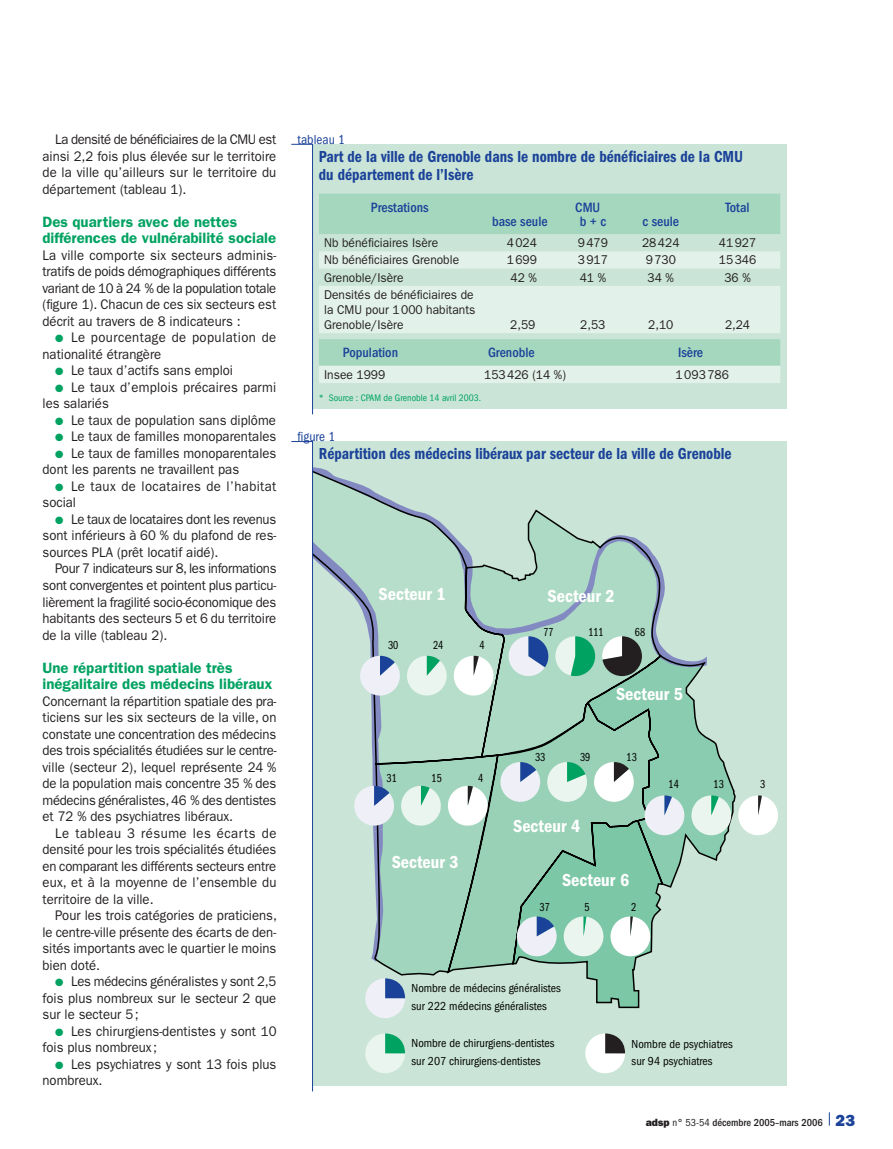
<style>
.page{position:relative;width:893px;height:1149px;background:#fff}
.page>*{position:absolute;margin:0;border:0;box-sizing:border-box;transform-origin:0 0}
.t1{font:18px "ITC Franklin Gothic Std Dm Cd";color:#fff}
.t2{font:16.5px/18px "ITC Franklin Gothic Std Dm Cd";color:#1b4299;scale:.94 1}
.t3{font:600 15px/16.5px "ITC Franklin Gothic Std";color:#00a261}
.t4{font:13.95px/16.5px "ITC Franklin Gothic Std";color:#231f20;text-align:justify;scale:.94 1}
.t5{font:500 condensed 13.95px "ITC Franklin Gothic Std";color:#1b4299}
.t6{font:13.95px "ITC Franklin Gothic Std";letter-spacing:.03em;color:#231f20;scale:.94 1}
.t7{font:13.95px "ITC Franklin Gothic Std";letter-spacing:-.025em;color:#231f20;scale:.94 1}
.t8{font:13.95px "ITC Franklin Gothic Std";letter-spacing:-.02em;color:#231f20;scale:.94 1}
.t9{font:condensed 13.5px "ITC Franklin Gothic Std";color:#1b4299}
.t10{font:12.75px/15px "ITC Franklin Gothic Std";color:#231f20;scale:.94 1}
.t11{font:condensed 12px/18px "ITC Franklin Gothic Std";color:#000}
.t12{font:12px "ITC Franklin Gothic Std Bk Cp";color:#000}
.t13{font:500 condensed 10.5px "ITC Franklin Gothic Std";color:#231f20}
.t14{font:10.5px/16.5px "Zapf Dingbats Std";color:#00a261;text-align:justify}
.t15{font:condensed 9.75px "ITC Franklin Gothic Std";color:#00a261}
.s1{font-family:"ITC Franklin Gothic Std Hvy";font-weight:400;font-stretch:normal}
.s2{font-weight:400}
.s3{font-family:"ITC Franklin Gothic Std Hvy";font-weight:400;font-stretch:normal;font-size:16.2px;color:#1b4299}
</style>
<div class="page">
<svg style="left:829px;top:1112px;width:1px;height:13px"></svg>
<div style="left:313px;top:144px;width:474px;height:264px;background:#cae5d7"></div>
<svg style="left:291px;top:144px;width:22px;height:270px"></svg>
<div style="left:319px;top:194px;width:461px;height:40px;background:#a5d6be"></div>
<svg style="left:319px;top:251px;width:461px;height:82px"></svg>
<svg style="left:319px;top:339px;width:461px;height:44px;background:#bde0ce"></svg>
<svg style="left:291px;top:441px;width:487px;height:650px;background:#b9dacc"></svg>
<p class="t4" style="left:43px;top:131px;width:250px;text-indent:13px">La densité de bénéficiaires de la CMU est ainsi 2,2 fois plus élevée sur le territoire de la ville qu’ailleurs sur le territoire du département (tableau 1).</p>
<p class="t3" style="left:43px;top:213px;width:235px">Des quartiers avec de nettes différences de vulnérabilité sociale</p>
<p class="t4" style="left:43px;top:247px;width:250px">La ville comporte six secteurs adminis&shy;tratifs de poids démographiques différents variant de 10 à 24 % de la population totale (figure 1). Chacun de ces six secteurs est décrit au travers de 8 indicateurs :</p>
<p class="t6" style="left:71px;top:329px;width:220px">Le pourcentage de population de</p>
<p class="t4" style="left:43px;top:346px;width:128px">nationalité étrangère</p>
<p class="t4" style="left:71px;top:362px;width:174px">Le taux d’actifs sans emploi</p>
<p class="t4" style="left:71px;top:379px;width:220px">Le taux d’emplois précaires parmi</p>
<p class="t4" style="left:43px;top:395px;width:72px">les salariés</p>
<p class="t4" style="left:71px;top:412px;width:219px">Le taux de population sans diplôme</p>
<p class="t4" style="left:71px;top:428px;width:220px">Le taux de familles monoparentales</p>
<p class="t4" style="left:71px;top:445px;width:220px">Le taux de familles monoparentales</p>
<p class="t4" style="left:43px;top:461px;width:211px">dont les parents ne travaillent pas</p>
<p class="t6" style="left:71px;top:478px;width:220px">Le taux de locataires de l’habitat</p>
<p class="t4" style="left:43px;top:494px;width:37px">social</p>
<p class="t8" style="left:71px;top:511px;width:220px">Le taux de locataires dont les revenus</p>
<p class="t4" style="left:43px;top:527px;width:250px">sont inférieurs à 60 % du plafond de res-</p>
<p class="t4" style="left:43px;top:544px;width:189px">sources PLA (prêt locatif aidé).</p>
<p class="t7" style="left:55px;top:560px;width:237px">Pour 7 indicateurs sur 8, les informations</p>
<p class="t4" style="left:43px;top:577px;width:250px">sont convergentes et pointent plus particu-</p>
<p class="t4" style="left:43px;top:593px;width:250px">lièrement la fragilité socio-économique des</p>
<p class="t4" style="left:43px;top:610px;width:250px">habitants des secteurs 5 et 6 du territoire</p>
<p class="t4" style="left:43px;top:626px;width:134px">de la ville (tableau 2).</p>
<p class="t3" style="left:43px;top:659px;width:232px">Une répartition spatiale très inégalitaire des médecins libéraux</p>
<p class="t4" style="left:43px;top:692px;width:250px">Concernant la répartition spatiale des pra&shy;ticiens sur les six secteurs de la ville, on constate une concentration des médecins des trois spécialités étudiées sur le centre&shy;ville (secteur 2), lequel représente 24 % de la population mais concentre 35 % des médecins généralistes, 46 % des dentistes et 72 % des psychiatres libéraux.</p>
<p class="t4" style="left:43px;top:824px;width:250px;text-indent:13px">Le tableau 3 résume les écarts de densité pour les trois spécialités étudiées en comparant les différents secteurs entre eux, et à la moyenne de l’ensemble du territoire de la ville.</p>
<p class="t4" style="left:43px;top:907px;width:251px;text-indent:13px">Pour les trois catégories de praticiens, le centre-ville présente des écarts de den&shy;sités importants avec le quartier le moins bien doté.</p>
<p class="t4" style="left:43px;top:973px;width:250px;text-indent:28px">Les médecins généralistes y sont 2,5 fois plus nombreux sur le secteur 2 que sur le secteur 5;</p>
<p class="t4" style="left:43px;top:1022px;width:250px;text-indent:28px">Les chirurgiens-dentistes y sont 10 fois plus nombreux ;</p>
<p class="t4" style="left:43px;top:1055px;width:250px;text-indent:28px">Les psychiatres y sont 13 fois plus nombreux.</p>
<p class="t14" style="left:55px;top:330px;width:10px">●</p>
<p class="t14" style="left:55px;top:413px;width:10px">● ● ●</p>
<p class="t14" style="left:55px;top:479px;width:10px">●</p>
<p class="t14" style="left:55px;top:512px;width:10px">●</p>
<p class="t14" style="left:55px;top:974px;width:10px">●</p>
<p class="t14" style="left:55px;top:1023px;width:10px">●</p>
<p class="t14" style="left:55px;top:1056px;width:10px">●</p>
<p class="t9" style="left:298px;top:132px;width:49px">tableau 1</p>
<p class="t2" style="left:319px;top:148px;width:453px">Part de la ville de Grenoble dans le nombre de bénéficiaires de la CMU du département de l’Isère</p>
<p class="t5" style="left:371px;top:199px;width:59px">Prestations</p>
<p class="t5" style="left:575px;top:199px;width:26px">CMU</p>
<p class="t5" style="left:725px;top:199px;width:26px">Total</p>
<p class="t5" style="left:492px;top:213px;width:57px">base seule</p>
<p class="t5" style="left:580px;top:213px;width:28px">b + c</p>
<p class="t5" style="left:643px;top:213px;width:38px">c seule</p>
<p class="t10" style="left:324px;top:235px;width:123px">Nb bénéficiaires Isère</p>
<p class="t10" style="left:507px;top:235px;width:34px">4024</p>
<p class="t10" style="left:578px;top:235px;width:34px">9479</p>
<p class="t10" style="left:642px;top:235px;width:41px">28424</p>
<p class="t10" style="left:719px;top:235px;width:41px">41927</p>
<p class="t10" style="left:324px;top:252px;width:145px">Nb bénéficiaires Grenoble</p>
<p class="t10" style="left:507px;top:252px;width:34px">1699</p>
<p class="t10" style="left:578px;top:252px;width:34px">3917</p>
<p class="t10" style="left:646px;top:252px;width:34px">9730</p>
<p class="t10" style="left:719px;top:252px;width:41px">15346</p>
<p class="t10" style="left:324px;top:270px;width:86px">Grenoble/Isère</p>
<p class="t10" style="left:511px;top:270px;width:30px">42 %</p>
<p class="t10" style="left:580px;top:270px;width:30px">41 %</p>
<p class="t10" style="left:648px;top:270px;width:30px">34 %</p>
<p class="t10" style="left:724px;top:270px;width:30px">36 %</p>
<p class="t10" style="left:324px;top:287px;width:162px">Densités de bénéficiaires de la CMU pour 1000 habitants<br>Grenoble/Isère</p>
<p class="t10" style="left:510px;top:317px;width:28px">2,59</p>
<p class="t10" style="left:580px;top:317px;width:28px">2,53</p>
<p class="t10" style="left:648px;top:317px;width:28px">2,10</p>
<p class="t10" style="left:725px;top:317px;width:28px">2,24</p>
<p class="t5" style="left:343px;top:344px;width:57px">Population</p>
<p class="t5" style="left:488px;top:344px;width:48px">Grenoble</p>
<p class="t5" style="left:678px;top:344px;width:26px">Isère</p>
<p class="t10" style="left:324px;top:367px;width:67px">Insee 1999</p>
<p class="t10" style="left:484px;top:367px;width:89px">153426 (14 %)</p>
<p class="t10" style="left:676px;top:367px;width:58px">1093786</p>
<p class="t15" style="left:319px;top:392px;width:164px">* Source : CPAM de Grenoble 14 avril 2003.</p>
<p class="t9" style="left:298px;top:429px;width:39px">figure 1</p>
<p class="t2" style="left:319px;top:445px;width:440px">Répartition des médecins libéraux par secteur de la ville de Grenoble</p>
<p class="t1" style="left:379px;top:583px;width:69px">Secteur 1</p>
<p class="t1" style="left:548px;top:585px;width:69px">Secteur 2</p>
<p class="t12" style="left:388px;top:638px;width:12px">30</p>
<p class="t12" style="left:433px;top:638px;width:12px">24</p>
<p class="t12" style="left:480px;top:638px;width:7px">4</p>
<p class="t12" style="left:543px;top:625px;width:12px">77</p>
<p class="t12" style="left:588px;top:625px;width:17px">111</p>
<p class="t12" style="left:635px;top:625px;width:12px">68</p>
<p class="t12" style="left:387px;top:770px;width:12px">31</p>
<p class="t12" style="left:432px;top:770px;width:12px">15</p>
<p class="t12" style="left:478px;top:770px;width:7px">4</p>
<p class="t1" style="left:392px;top:851px;width:69px">Secteur 3</p>
<p class="t12" style="left:535px;top:750px;width:12px">33</p>
<p class="t12" style="left:580px;top:750px;width:12px">39</p>
<p class="t1" style="left:513px;top:815px;width:69px">Secteur 4</p>
<p class="t1" style="left:616px;top:683px;width:69px">Secteur 5</p>
<p class="t12" style="left:627px;top:750px;width:12px">13</p>
<p class="t12" style="left:669px;top:777px;width:12px">14</p>
<p class="t12" style="left:540px;top:900px;width:12px">37</p>
<p class="t1" style="left:562px;top:869px;width:69px">Secteur 6</p>
<p class="t12" style="left:585px;top:900px;width:7px">5</p>
<p class="t12" style="left:631px;top:900px;width:7px">2</p>
<p class="t12" style="left:714px;top:777px;width:12px">13</p>
<p class="t12" style="left:760px;top:777px;width:7px">3</p>
<p class="t11" style="left:412px;top:979px;width:151px">Nombre de médecins généralistes sur 222 médecins généralistes</p>
<p class="t11" style="left:412px;top:1033px;width:144px">Nombre de chirurgiens-dentistes sur 207 chirurgiens-dentistes</p>
<p class="t11" style="left:632px;top:1034px;width:103px">Nombre de psychiatres sur 94 psychiatres</p>
<p class="t13" style="left:646px;top:1115px;width:211px"><span class="s1">adsp</span> <span class="s2">n° 53-54</span> décembre 2005–mars 2006 <span class="s3">23</span></p>
</div>
